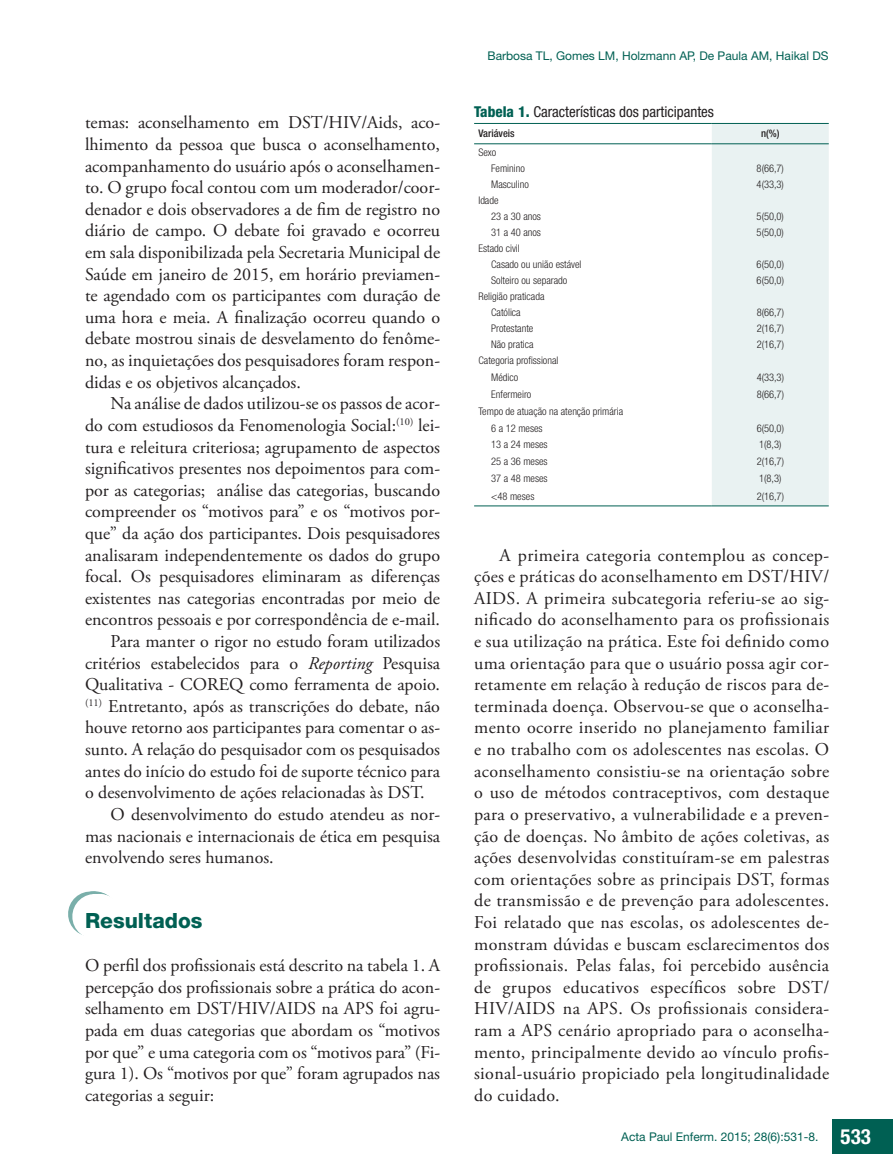
<style>
.page{position:relative;width:893px;height:1170px;background:#fff}
.page>*{position:absolute;margin:0;border:0;box-sizing:border-box;transform-origin:0 0}
.t1{font:800 21px "Helvetica Neue LT Std";color:#006053}
.t2{font:18px/21.6px "Adobe Garamond Pro";color:#231f20;text-align:justify}
.t3{font:condensed 15px "Helvetica Neue LT Std";color:#231f20}
.t4{font:12px "Helvetica Neue LT Std";color:#006053}
.t5{font:300 condensed 10.5px/16px "Helvetica Neue LT Std";color:#231f20}
.t6{font:500 condensed 10.5px "Helvetica Neue LT Std";color:#231f20}
.s1{font-style:italic}
.s2{font-weight:800;color:#006053}
.s3{font-weight:700;font-stretch:condensed;font-size:21px;color:#fff}
</style>
<div class="page">
<div style="left:832px;top:1118px;width:61px;height:35px;background:#006053"></div>
<hr style="left:91px;top:891px;width:1px;height:45px;background:#7aafaa">
<svg style="left:92px;top:891px;width:7px;height:4px"></svg>
<hr style="left:95px;top:893px;width:1px;height:45px;background:#fff">
<div style="left:712px;top:124px;width:117px;height:381px;background:#e9f2f2"></div>
<hr style="left:474px;top:505px;width:238px;height:1px;background:#006053">
<hr style="left:712px;top:505px;width:117px;height:1px;background:#006053">
<hr style="left:474px;top:123px;width:238px;height:1px;background:#006053">
<hr style="left:712px;top:123px;width:117px;height:1px;background:#006053">
<hr style="left:474px;top:143px;width:238px;height:1px;background:#006053">
<hr style="left:712px;top:143px;width:117px;height:1px;background:#006053">
<p class="t2" style="left:85px;top:112px;width:357px">temas: aconselhamento em DST/HIV/Aids, aco&shy;lhimento da pessoa que busca o aconselhamento, acompanhamento do usuário após o aconselhamen&shy;to. O grupo focal contou com um moderador/coor&shy;denador e dois observadores a de fim de registro no diário de campo. O debate foi gravado e ocorreu em sala disponibilizada pela Secretaria Municipal de Saúde em janeiro de 2015, em horário previamen&shy;te agendado com os participantes com duração de uma hora e meia. A finalização ocorreu quando o debate mostrou sinais de desvelamento do fenôme&shy;no, as inquietações dos pesquisadores foram respon&shy;didas e os objetivos alcançados.</p>
<p class="t2" style="left:111px;top:393px;width:331px">Na análise de dados utilizou-se os passos de acor-</p>
<p class="t2" style="left:85px;top:415px;width:357px">do com estudiosos da Fenomenologia Social:<sup>(10)</sup> lei-</p>
<p class="t2" style="left:85px;top:436px;width:357px">tura e releitura criteriosa; agrupamento de aspectos</p>
<p class="t2" style="left:85px;top:458px;width:357px">significativos presentes nos depoimentos para com-</p>
<p class="t2" style="left:85px;top:480px;width:357px">por as categorias; análise das categorias, buscando</p>
<p class="t2" style="left:85px;top:501px;width:357px">compreender os “motivos para” e os “motivos por-</p>
<p class="t2" style="left:85px;top:523px;width:357px">que” da ação dos participantes. Dois pesquisadores</p>
<p class="t2" style="left:85px;top:544px;width:357px">analisaram independentemente os dados do grupo</p>
<p class="t2" style="left:85px;top:566px;width:357px">focal. Os pesquisadores eliminaram as diferenças</p>
<p class="t2" style="left:85px;top:588px;width:356px">existentes nas categorias encontradas por meio de</p>
<p class="t2" style="left:85px;top:609px;width:357px">encontros pessoais e por correspondência de e-mail.</p>
<p class="t2" style="left:111px;top:631px;width:331px">Para manter o rigor no estudo foram utilizados</p>
<p class="t2" style="left:85px;top:652px;width:357px">critérios estabelecidos para o <span class="s1">Reporting</span> Pesquisa</p>
<p class="t2" style="left:85px;top:674px;width:357px">Qualitativa - COREQ como ferramenta de apoio.</p>
<p class="t2" style="left:85px;top:696px;width:356px"><sup>(11)</sup> Entretanto, após as transcrições do debate, não</p>
<p class="t2" style="left:85px;top:717px;width:357px">houve retorno aos participantes para comentar o as-</p>
<p class="t2" style="left:85px;top:739px;width:357px">sunto. A relação do pesquisador com os pesquisados</p>
<p class="t2" style="left:85px;top:760px;width:357px">antes do início do estudo foi de suporte técnico para</p>
<p class="t2" style="left:85px;top:782px;width:341px">o desenvolvimento de ações relacionadas às DST.</p>
<p class="t2" style="left:111px;top:804px;width:331px">O desenvolvimento do estudo atendeu as nor-</p>
<p class="t2" style="left:85px;top:825px;width:357px">mas nacionais e internacionais de ética em pesquisa</p>
<p class="t2" style="left:85px;top:847px;width:190px">envolvendo seres humanos.</p>
<p class="t1" style="left:85px;top:907px;width:119px">Resultados</p>
<p class="t2" style="left:85px;top:955px;width:357px">O perfil dos profissionais está descrito na tabela 1. A percepção dos profissionais sobre a prática do acon&shy;selhamento em DST/HIV/AIDS na APS foi agru&shy;pada em duas categorias que abordam os “motivos por que” e uma categoria com os “motivos para” (Fi&shy;gura 1). Os “motivos por que” foram agrupados nas categorias a seguir:</p>
<p class="t4" style="left:487px;top:48px;width:343px">Barbosa TL, Gomes LM, Holzmann AP, De Paula AM, Haikal DS</p>
<p class="t3" style="left:474px;top:103px;width:241px"><span class="s2">Tabela 1.</span> Características dos participantes</p>
<p class="t6" style="left:478px;top:127px;width:38px">Variáveis</p>
<p class="t6" style="left:761px;top:127px;width:20px">n(%)</p>
<p class="t5" style="left:491px;top:144px;width:35px;text-indent:-13px">Sexo<br>Feminino</p>
<p class="t5" style="left:757px;top:160px;width:29px">8(66,7)</p>
<p class="t5" style="left:491px;top:176px;width:39px">Masculino</p>
<p class="t5" style="left:757px;top:176px;width:29px">4(33,3)</p>
<p class="t5" style="left:491px;top:192px;width:51px;text-indent:-13px">Idade<br>23 a 30 anos</p>
<p class="t5" style="left:757px;top:208px;width:29px">5(50,0)</p>
<p class="t5" style="left:491px;top:224px;width:51px">31 a 40 anos</p>
<p class="t5" style="left:757px;top:224px;width:29px">5(50,0)</p>
<p class="t5" style="left:491px;top:240px;width:92px;text-indent:-13px">Estado civil<br>Casado ou união estável</p>
<p class="t5" style="left:757px;top:256px;width:29px">6(50,0)</p>
<p class="t5" style="left:491px;top:272px;width:78px">Solteiro ou separado</p>
<p class="t5" style="left:757px;top:272px;width:29px">6(50,0)</p>
<p class="t5" style="left:491px;top:288px;width:55px;text-indent:-13px">Religião praticada<br>Católica</p>
<p class="t5" style="left:757px;top:304px;width:29px">8(66,7)</p>
<p class="t5" style="left:491px;top:320px;width:44px">Protestante</p>
<p class="t5" style="left:757px;top:320px;width:29px">2(16,7)</p>
<p class="t5" style="left:491px;top:336px;width:44px">Não pratica</p>
<p class="t5" style="left:757px;top:336px;width:29px">2(16,7)</p>
<p class="t5" style="left:491px;top:351px;width:69px;line-height:16.8px;text-indent:-13px">Categoria profissional<br>Médico</p>
<p class="t5" style="left:757px;top:368px;width:29px">4(33,3)</p>
<p class="t5" style="left:491px;top:386px;width:42px">Enfermeiro</p>
<p class="t5" style="left:757px;top:386px;width:29px">8(66,7)</p>
<p class="t5" style="left:491px;top:403px;width:134px;line-height:17px;text-indent:-13px">Tempo de atuação na atenção primária<br>6 a 12 meses</p>
<p class="t5" style="left:757px;top:420px;width:29px">6(50,0)</p>
<p class="t5" style="left:491px;top:436px;width:58px">13 a 24 meses</p>
<p class="t5" style="left:759px;top:436px;width:24px">1(8,3)</p>
<p class="t5" style="left:491px;top:453px;width:58px">25 a 36 meses</p>
<p class="t5" style="left:757px;top:453px;width:29px">2(16,7)</p>
<p class="t5" style="left:491px;top:470px;width:58px">37 a 48 meses</p>
<p class="t5" style="left:759px;top:470px;width:24px">1(8,3)</p>
<p class="t5" style="left:491px;top:488px;width:45px">&lt;48 meses</p>
<p class="t5" style="left:757px;top:488px;width:29px">2(16,7)</p>
<p class="t2" style="left:474px;top:544px;width:357px;text-indent:26px">A primeira categoria contemplou as concep&shy;ções e práticas do aconselhamento em DST/HIV/ AIDS. A primeira subcategoria referiu-se ao sig&shy;nificado do aconselhamento para os profissionais e sua utilização na prática. Este foi definido como uma orientação para que o usuário possa agir cor&shy;retamente em relação à redução de riscos para de&shy;terminada doença. Observou-se que o aconselha&shy;mento ocorre inserido no planejamento familiar e no trabalho com os adolescentes nas escolas. O aconselhamento consistiu-se na orientação sobre o uso de métodos contraceptivos, com destaque para o preservativo, a vulnerabilidade e a preven&shy;ção de doenças. No âmbito de ações coletivas, as ações desenvolvidas constituíram-se em palestras com orientações sobre as principais DST, formas de transmissão e de prevenção para adolescentes.<br>Foi relatado que nas escolas, os adolescentes de&shy;monstram dúvidas e buscam esclarecimentos dos profissionais. Pelas falas, foi percebido ausência de grupos educativos específicos sobre DST/ HIV/AIDS na APS. Os profissionais considera&shy;ram a APS cenário apropriado para o aconselha&shy;mento, principalmente devido ao vínculo profis&shy;sional-usuário propiciado pela longitudinalidade do cuidado.</p>
<p class="t4" style="left:621px;top:1129px;width:251px">Acta Paul Enferm. 2015; 28(6):531-8. <span class="s3">533</span></p>
</div>
